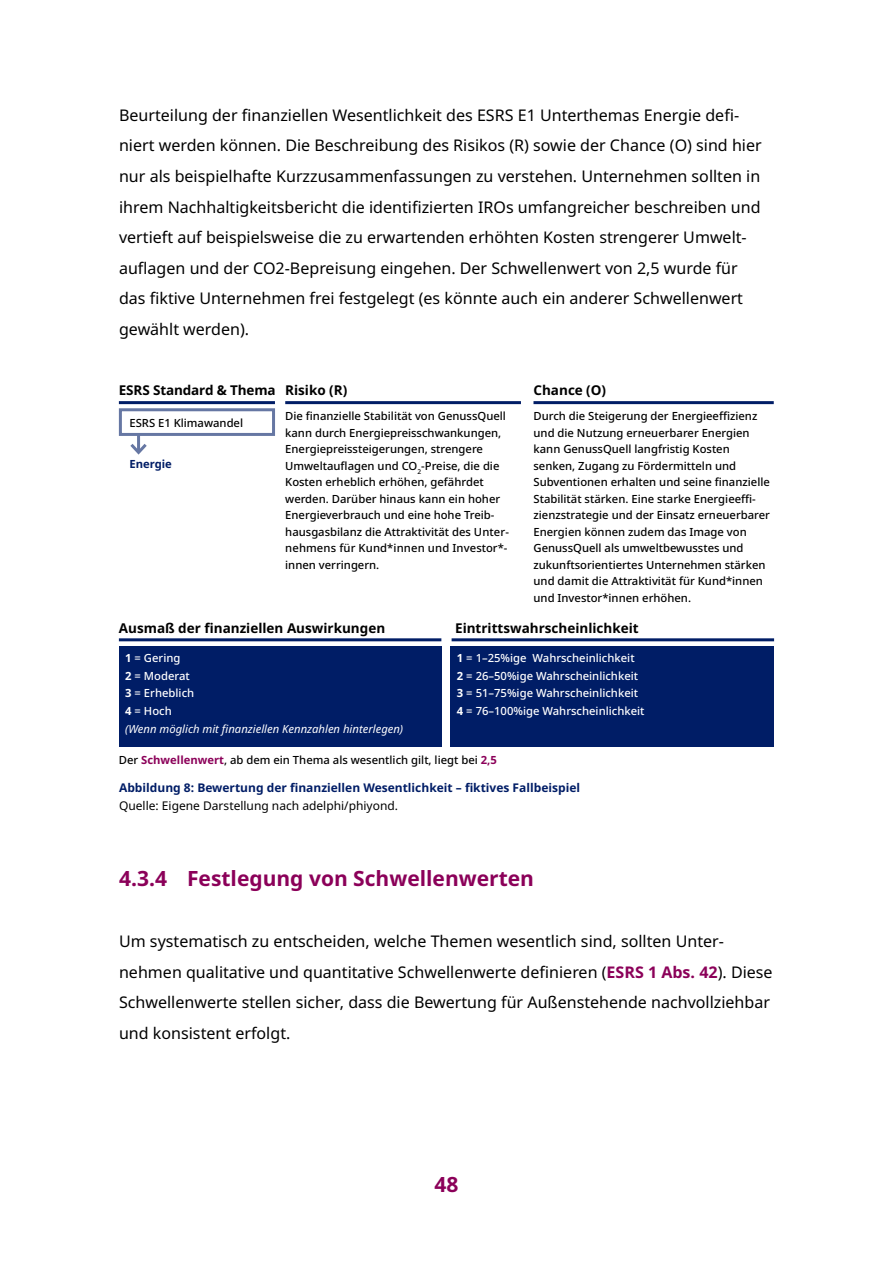
<style>
.page{position:relative;width:893px;height:1263px;background:#fff}
.page>*{position:absolute;margin:0;border:0;box-sizing:border-box;transform-origin:0 0}
.t1{font:700 21px "Noto Sans";color:#8b0059}
.t2{font:16.05px/30.6px "Noto Sans";color:#000}
.t3{font:700 13.5px "Noto Sans";color:#000}
.t4{font:700 12px "Noto Sans";color:#001d66}
.t5{font:12px "Noto Sans";color:#000}
.t6{font:500 11.25px/16.5px "Noto Sans";color:#000}
.t7{font:500 11.25px/17.7px "Noto Sans";color:#fff}
.t8{font:italic 11.25px/17.7px "Noto Sans";color:#fff}
.t9{font:700 11.25px "Noto Sans";color:#001d66}
.s1{font-weight:700;font-style:normal}
.s2{font-weight:500;font-style:normal}
.s3{font-weight:700}
.s4{font-weight:700;color:#8b0059}
</style>
<div class="page">
<hr style="left:137px;top:434px;width:3px;height:18px;background:#6677a3">
<svg style="left:130px;top:444px;width:17px;height:11px"></svg>
<div style="left:119px;top:408px;width:156px;height:28px;border:3px solid #6677a3"></div>
<hr style="left:119px;top:401px;width:156px;height:3px;background:#001d66">
<hr style="left:285px;top:401px;width:236px;height:3px;background:#001d66">
<hr style="left:533px;top:401px;width:241px;height:3px;background:#001d66">
<div style="left:119px;top:647px;width:322px;height:100px;background:#001d66"></div>
<div style="left:451px;top:647px;width:323px;height:100px;background:#001d66"></div>
<hr style="left:119px;top:638px;width:322px;height:3px;background:#001d66">
<hr style="left:452px;top:638px;width:322px;height:3px;background:#001d66">
<p class="t2" style="left:119px;top:100px;width:644px">Beurteilung der finanziellen Wesentlichkeit des ESRS E1 Unterthemas Energie defi&shy;niert werden können. Die Beschreibung des Risikos (R) sowie der Chance (O) sind hier nur als beispielhafte Kurzzusammenfassungen zu verstehen. Unternehmen sollten in ihrem Nachhaltigkeitsbericht die identifizierten IROs umfangreicher beschreiben und vertieft auf beispielsweise die zu erwartenden erhöhten Kosten strengerer Umwelt&shy;auflagen und der CO2-Bepreisung eingehen. Der Schwellenwert von 2,5 wurde für das fiktive Unternehmen frei festgelegt (es könnte auch ein anderer Schwellenwert gewählt werden).</p>
<p class="t3" style="left:119px;top:381px;width:158px">ESRS Standard &amp; Thema</p>
<p class="t6" style="left:130px;top:415px;width:115px">ESRS E1 Klimawandel</p>
<p class="t9" style="left:129px;top:456px;width:44px">Energie</p>
<p class="t3" style="left:285px;top:381px;width:64px">Risiko (R)</p>
<p class="t6" style="left:285px;top:408px;width:225px">Die finanzielle Stabilität von GenussQuell kann durch Energiepreisschwankungen, Energiepreissteigerungen, strengere Umweltauflagen und CO<sub>2</sub>-Preise, die die Kosten erheblich erhöhen, gefährdet werden. Darüber hinaus kann ein hoher Energieverbrauch und eine hohe Treib&shy;hausgasbilanz die Attraktivität des Unter&shy;nehmens für Kund*innen und Investor*- innen verringern.</p>
<p class="t3" style="left:533px;top:381px;width:74px">Chance (O)</p>
<p class="t6" style="left:533px;top:408px;width:238px">Durch die Steigerung der Energieeffizienz und die Nutzung erneuerbarer Energien kann GenussQuell langfristig Kosten senken, Zugang zu Fördermitteln und Subventionen erhalten und seine finanzielle Stabilität stärken. Eine starke Energieeffi&shy;zienzstrategie und der Einsatz erneuerbarer Energien können zudem das Image von GenussQuell als umweltbewusstes und zukunftsorientiertes Unternehmen stärken und damit die Attraktivität für Kund*innen und Investor*innen erhöhen.</p>
<p class="t3" style="left:119px;top:618px;width:268px">Ausmaß der finanziellen Auswirkungen</p>
<p class="t3" style="left:455px;top:618px;width:185px">Eintrittswahrscheinlichkeit</p>
<p class="t8" style="left:125px;top:649px;width:279px"><span class="s1">1</span> <span class="s2">= Gering<br></span><span class="s1">2</span> <span class="s2">= Moderat<br></span><span class="s1">3</span> <span class="s2">= Erheblich<br></span><span class="s1">4</span> <span class="s2">= Hoch<br></span>(Wenn möglich mit finanziellen Kennzahlen hinterlegen)</p>
<p class="t7" style="left:457px;top:649px;width:189px"><span class="s3">1</span> = 1–25%ige Wahrscheinlichkeit<br><span class="s3">2</span> = 26–50%ige Wahrscheinlichkeit <span class="s3">3</span> = 51–75%ige Wahrscheinlichkeit <span class="s3">4</span> = 76–100%ige Wahrscheinlichkeit</p>
<p class="t6" style="left:119px;top:752px;width:379px">Der <span class="s4">Schwellenwert</span>, ab dem ein Thema als wesentlich gilt, liegt bei <span class="s4">2,5</span></p>
<p class="t4" style="left:119px;top:779px;width:463px">Abbildung 8: Bewertung der finanziellen Wesentlichkeit – fiktives Fallbeispiel</p>
<p class="t5" style="left:119px;top:797px;width:280px">Quelle: Eigene Darstellung nach adelphi/phiyond.</p>
<h1 class="t1" style="left:119px;top:863px;width:417px">4.3.4 Festlegung von Schwellenwerten</h1>
<p class="t2" style="left:119px;top:926px;width:655px">Um systematisch zu entscheiden, welche Themen wesentlich sind, sollten Unter&shy;nehmen qualitative und quantitative Schwellenwerte definieren (<span class="s4">ESRS 1 Abs. 42</span>). Diese Schwellenwerte stellen sicher, dass die Bewertung für Außenstehende nachvollziehbar und konsistent erfolgt.</p>
<h1 class="t1" style="left:434px;top:1169px;width:26px">48</h1>
</div>
